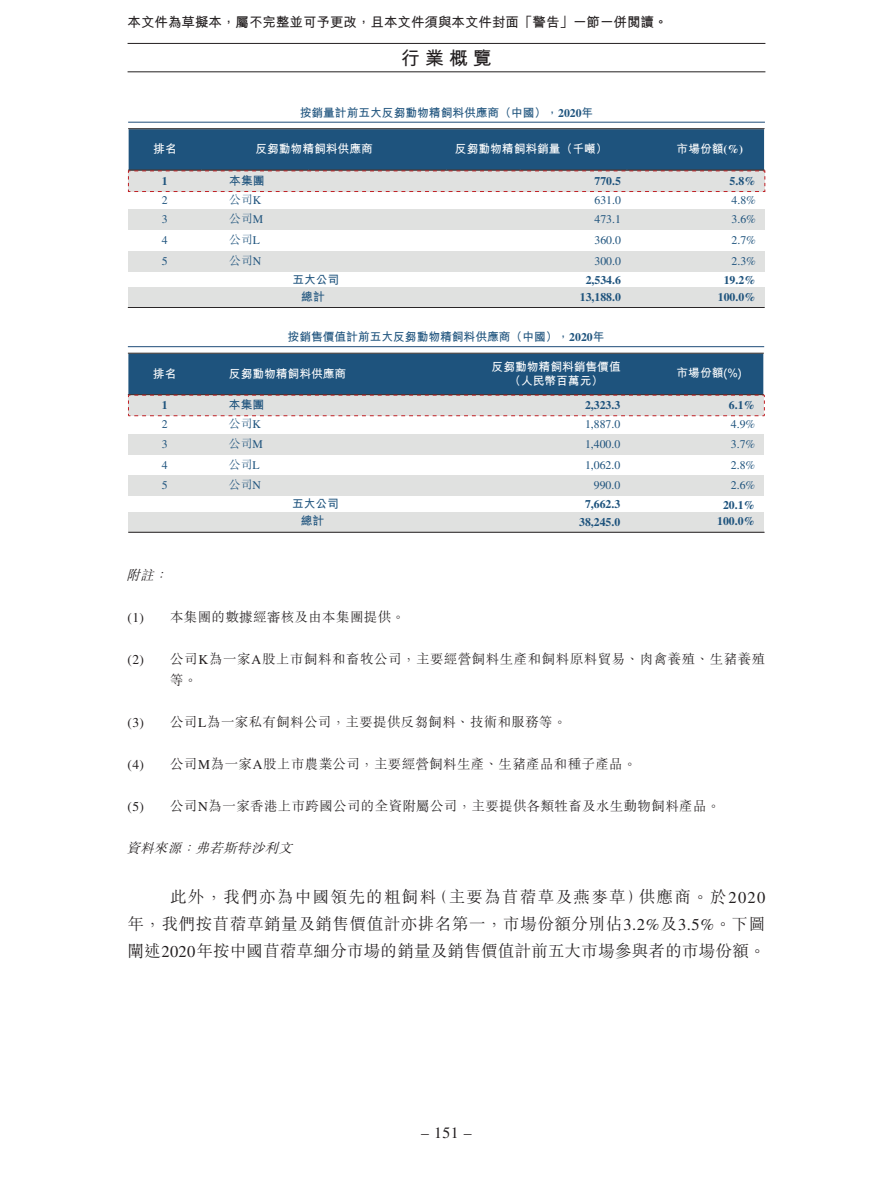
<style>
.page{position:relative;width:893px;height:1191px;background:#fff}
.page>*{position:absolute;margin:0;border:0;box-sizing:border-box;transform-origin:0 0}
.t1{font:700 18.75px "M Hei HK";color:#231f20}
.t2{font:300 16.5px/27px "M Sung HK";letter-spacing:.015em;color:#231f20;text-align:justify}
.t3{font:15.75px "Times LT Std";color:#231f20}
.t4{font:300 13.5px/21px "M Sung HK";letter-spacing:.025em;color:#231f20}
.t5{font:700 13.5px "M Hei HK";color:#231f20}
.t6{font:italic 300 13.5px "M Sung HK";color:#231f20}
.t7{font:11.7px/19.6px "Times LT Std";color:#1e537d}
.t8{font:11.7px/17.1px "M Hei HK Bold E Ten B5 H";color:#1e537d;text-align:center}
.t9{font:700 11.7px/16.5px "Times LT Std";color:#1e537d;text-align:center}
.t10{font:11.7px/14.1px "M Hei HK Bold E Ten B5 H";color:#fff;text-align:center}
.t11{font:11.7px/19.6px "M Sung HK Light E Ten B5 H";color:#1e537d}
.s1{font-family:"Times LT Std";font-weight:700}
.s2{font-family:"Times LT Std"}
.s3{font-family:"Times LT Std";font-weight:400}
</style>
<div class="page">
<hr style="left:128px;top:43px;width:637px;height:1px;background:#231f20">
<hr style="left:128px;top:71px;width:637px;height:1px;background:#231f20">
<div style="left:128px;top:129px;width:637px;height:41px;background:#1e537d"></div>
<hr style="left:128px;top:122px;width:637px;height:1px;background:#1e4c79">
<div style="left:128px;top:210px;width:637px;height:20px;background:#e0e1e0"></div>
<div style="left:128px;top:251px;width:637px;height:20px;background:#e0e1e0"></div>
<div style="left:128px;top:287px;width:637px;height:21px;background:#e0e1e0"></div>
<hr style="left:128px;top:307px;width:637px;height:1px;background:#231f20">
<hr style="left:128px;top:128px;width:637px;height:1px;background:#231f20">
<svg style="left:128px;top:170px;width:637px;height:22px;background:#dad3d3"></svg>
<div style="left:128px;top:353px;width:636px;height:42px;background:#1e537d"></div>
<hr style="left:128px;top:346px;width:636px;height:1px;background:#1e4c79">
<div style="left:128px;top:434px;width:636px;height:20px;background:#e0e1e0"></div>
<div style="left:128px;top:475px;width:636px;height:21px;background:#e0e1e0"></div>
<div style="left:128px;top:512px;width:636px;height:20px;background:#e0e1e0"></div>
<hr style="left:128px;top:353px;width:636px;height:1px;background:#231f20">
<hr style="left:128px;top:394px;width:636px;height:1px;background:#231f20">
<svg style="left:128px;top:395px;width:637px;height:21px;background:#ded9d8"></svg>
<hr style="left:128px;top:532px;width:637px;height:1px;background:#231f20">
<p class="t5" style="left:128px;top:12px;width:541px">本文件為草擬本，屬不完整並可予更改，且本文件須與本文件封面「警告」一節一併閱讀。</p>
<h1 class="t1" style="left:401px;top:44px;width:92px">行業概覽</h1>
<p class="t8" style="left:300px;top:103px;width:295px">按銷量計前五大反芻動物精飼料供應商（中國），<span class="s1">2020</span>年</p>
<p class="t10" style="left:153px;top:141px;width:25px">排名</p>
<p class="t10" style="left:255px;top:141px;width:119px">反芻動物精飼料供應商</p>
<p class="t10" style="left:455px;top:141px;width:154px">反芻動物精飼料銷量（千噸）</p>
<p class="t9" style="left:162px;top:172px;width:7px">1</p>
<p class="t8" style="left:229px;top:171px;width:37px">本集團</p>
<p class="t9" style="left:594px;top:172px;width:28px">770.5</p>
<p class="t7" style="left:594px;top:190px;width:28px">631.0<br>473.1</p>
<p class="t7" style="left:594px;top:230px;width:28px;line-height:20.2px">360.0<br>300.0</p>
<p class="t9" style="left:580px;top:271px;width:43px;line-height:17.5px">2,534.6<br>13,188.0</p>
<p class="t11" style="left:229px;top:189px;width:35px">公司<span class="s2">K</span>公司<span class="s2">M</span></p>
<p class="t11" style="left:229px;top:229px;width:33px;line-height:20.2px">公司<span class="s2">L</span>公司<span class="s2">N</span></p>
<p class="t7" style="left:162px;top:190px;width:7px">2<br>3</p>
<p class="t7" style="left:162px;top:230px;width:7px;line-height:20.2px">4<br>5</p>
<p class="t8" style="left:292px;top:270px;width:48px">五大公司總計</p>
<p class="t8" style="left:288px;top:327px;width:318px">按銷售價值計前五大反芻動物精飼料供應商（中國），<span class="s1">2020</span>年</p>
<p class="t10" style="left:153px;top:365px;width:25px">排名</p>
<p class="t10" style="left:229px;top:365px;width:119px">反芻動物精飼料供應商</p>
<p class="t10" style="left:492px;top:358px;width:131px">反芻動物精飼料銷售價值（人民幣百萬元）</p>
<p class="t9" style="left:162px;top:396px;width:7px">1</p>
<p class="t8" style="left:229px;top:395px;width:37px">本集團</p>
<p class="t9" style="left:585px;top:396px;width:37px">2,323.3</p>
<p class="t7" style="left:585px;top:414px;width:37px">1,887.0<br>1,400.0</p>
<p class="t7" style="left:585px;top:455px;width:37px;line-height:20.2px;text-align:right">1,062.0<br>990.0</p>
<p class="t9" style="left:579px;top:495px;width:43px;line-height:17.4px">7,662.3<br>38,245.0</p>
<p class="t11" style="left:229px;top:413px;width:35px">公司<span class="s2">K</span>公司<span class="s2">M</span></p>
<p class="t11" style="left:229px;top:454px;width:33px;line-height:20.2px">公司<span class="s2">L</span>公司<span class="s2">N</span></p>
<p class="t7" style="left:162px;top:414px;width:7px">2<br>3</p>
<p class="t7" style="left:162px;top:455px;width:7px;line-height:20.2px">4<br>5</p>
<p class="t8" style="left:292px;top:494px;width:48px">五大公司總計</p>
<p class="t10" style="left:677px;top:141px;width:68px">市場份額<span class="s1">(%)</span></p>
<p class="t9" style="left:730px;top:172px;width:28px">5.8%</p>
<p class="t7" style="left:732px;top:190px;width:26px">4.8%<br>3.6%</p>
<p class="t7" style="left:732px;top:230px;width:26px;line-height:20.2px">2.7%<br>2.3%</p>
<p class="t9" style="left:718px;top:272px;width:40px">19.2%<br>100.0%</p>
<p class="t10" style="left:677px;top:365px;width:67px">市場份額(%)</p>
<p class="t9" style="left:729px;top:396px;width:28px">6.1%</p>
<p class="t7" style="left:731px;top:414px;width:26px">4.9%<br>3.7%</p>
<p class="t7" style="left:731px;top:455px;width:26px;line-height:20.2px">2.8%<br>2.6%</p>
<p class="t9" style="left:717px;top:496px;width:40px">20.1%<br>100.0%</p>
<p class="t6" style="left:126px;top:565px;width:47px">附註：</p>
<p class="t4" style="left:128px;top:606px;width:279px"><span class="s3">(1)</span> 本集團的數據經審核及由本集團提供。</p>
<p class="t4" style="left:170px;top:648px;width:597px;text-indent:-43px"><span class="s3">(2)</span> 公司<span class="s3">K</span>為一家<span class="s3">A</span>股上市飼料和畜牧公司，主要經營飼料生產和飼料原料貿易、肉禽養殖、生豬養殖等。</p>
<p class="t4" style="left:128px;top:711px;width:441px"><span class="s3">(3)</span> 公司<span class="s3">L</span>為一家私有飼料公司，主要提供反芻飼料、技術和服務等。</p>
<p class="t4" style="left:128px;top:753px;width:511px"><span class="s3">(4)</span> 公司<span class="s3">M</span>為一家<span class="s3">A</span>股上市農業公司，主要經營飼料生產、生豬產品和種子產品。</p>
<p class="t4" style="left:128px;top:795px;width:594px"><span class="s3">(5)</span> 公司<span class="s3">N</span>為一家香港上市跨國公司的全資附屬公司，主要提供各類牲畜及水生動物飼料產品。</p>
<p class="t6" style="left:126px;top:838px;width:172px">資料來源：弗若斯特沙利文</p>
<p class="t2" style="left:128px;top:883px;width:639px;text-indent:43px">此外，我們亦為中國領先的粗飼料（主要為苜蓿草及燕麥草）供應商。於<span class="s3">2020</span>年，我們按苜蓿草銷量及銷售價值計亦排名第一，市場份額分別佔<span class="s3">3.2%</span>及<span class="s3">3.5%</span>。下圖闡述<span class="s3">2020</span>年按中國苜蓿草細分市場的銷量及銷售價值計前五大市場參與者的市場份額。</p>
<p class="t3" style="left:421px;top:1124px;width:52px">– 151 –</p>
</div>
